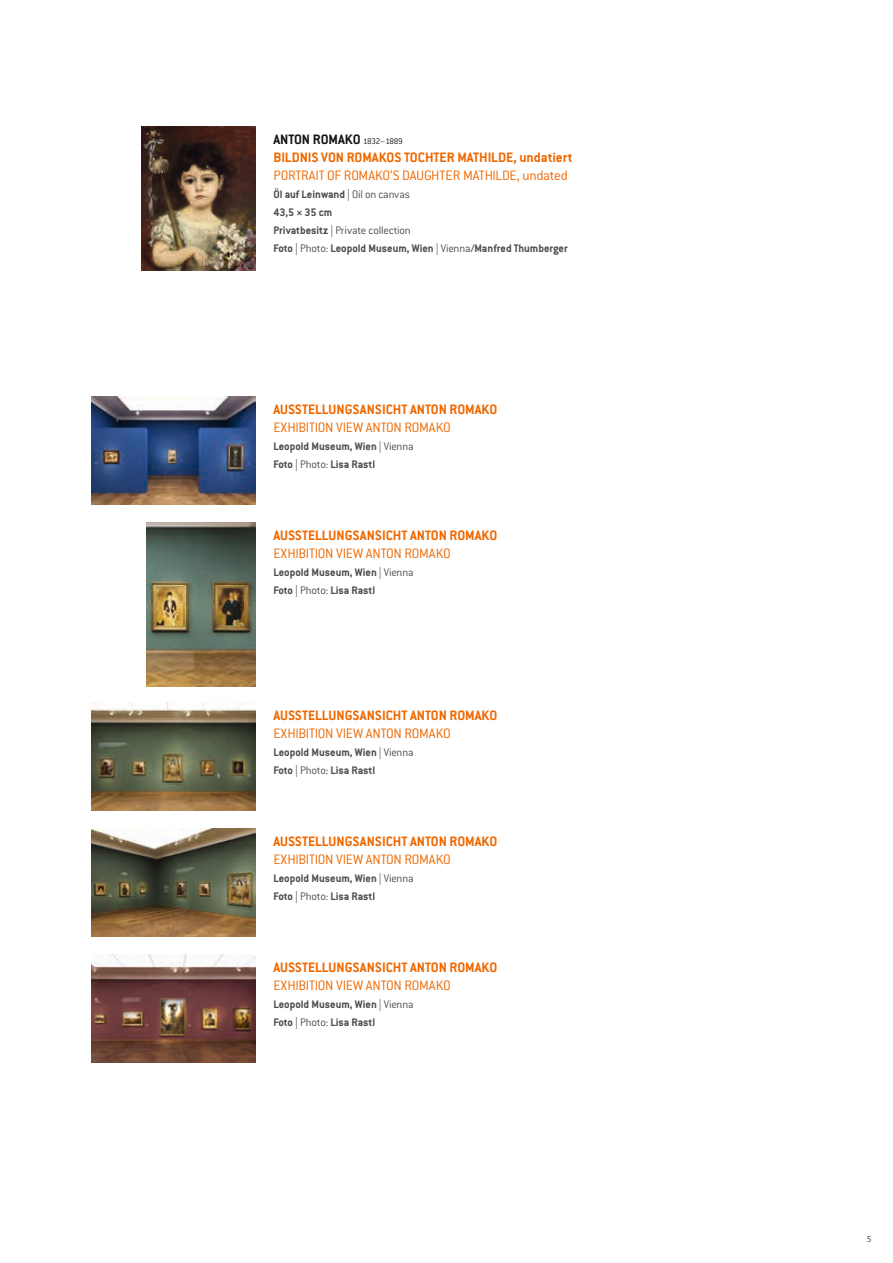
<style>
.page{position:relative;width:893px;height:1263px;background:#fff}
.page>*{position:absolute;margin:0;border:0;box-sizing:border-box;transform-origin:0 0}
.t1{font:700 15px/18px "Conduit ITC Pro";color:#ef6800}
.t2{font:300 15px "Conduit ITC Pro";letter-spacing:-.015em;color:#ef6800}
.t3{font:700 12px/18px "Conduit ITC Pro";color:#4e4e4d}
.t4{font:300 9px "The Sans CE B3";color:#151616}
.s1{color:#151616}
.s2{font-weight:300;font-size:9px;color:#151616}
.s3{font-weight:300}
</style>
<div class="page">
<img style="left:141px;top:126px;width:114px;height:144px">
<img style="left:91px;top:396px;width:164px;height:108px">
<img style="left:91px;top:702px;width:164px;height:108px">
<img style="left:91px;top:828px;width:164px;height:108px">
<img style="left:91px;top:954px;width:164px;height:108px">
<img style="left:146px;top:522px;width:109px;height:164px">
<p class="t1" style="left:273px;top:130px;width:301px"><span class="s1">ANTON ROMAKO</span> <span class="s2">1832–1889<br></span>BILDNIS VON ROMAKOS TOCHTER MATHILDE, undatiert</p>
<p class="t2" style="left:273px;top:167px;width:296px">PORTRAIT OF ROMAKO‘S DAUGHTER MATHILDE, undated</p>
<p class="t3" style="left:273px;top:185px;width:296px">Öl auf Leinwand <span class="s3">| Oil on canvas<br></span>43,5 × 35 cm<br>Privatbesitz <span class="s3">| Private collection<br></span>Foto <span class="s3">| Photo:</span> Leopold Museum, Wien <span class="s3">| Vienna</span>/Manfred Thumberger</p>
<p class="t1" style="left:273px;top:400px;width:225px">AUSSTELLUNGSANSICHT ANTON ROMAKO</p>
<p class="t2" style="left:273px;top:419px;width:179px">EXHIBITION VIEW ANTON ROMAKO</p>
<p class="t3" style="left:273px;top:437px;width:142px">Leopold Museum, Wien <span class="s3">| Vienna<br></span>Foto <span class="s3">| Photo:</span> Lisa Rastl</p>
<p class="t1" style="left:273px;top:526px;width:225px">AUSSTELLUNGSANSICHT ANTON ROMAKO</p>
<p class="t2" style="left:273px;top:545px;width:179px">EXHIBITION VIEW ANTON ROMAKO</p>
<p class="t3" style="left:273px;top:563px;width:142px">Leopold Museum, Wien <span class="s3">| Vienna<br></span>Foto <span class="s3">| Photo:</span> Lisa Rastl</p>
<p class="t1" style="left:273px;top:706px;width:225px">AUSSTELLUNGSANSICHT ANTON ROMAKO</p>
<p class="t2" style="left:273px;top:725px;width:179px">EXHIBITION VIEW ANTON ROMAKO</p>
<p class="t3" style="left:273px;top:743px;width:142px">Leopold Museum, Wien <span class="s3">| Vienna<br></span>Foto <span class="s3">| Photo:</span> Lisa Rastl</p>
<p class="t1" style="left:273px;top:832px;width:225px">AUSSTELLUNGSANSICHT ANTON ROMAKO</p>
<p class="t2" style="left:273px;top:851px;width:179px">EXHIBITION VIEW ANTON ROMAKO</p>
<p class="t3" style="left:273px;top:869px;width:142px">Leopold Museum, Wien <span class="s3">| Vienna<br></span>Foto <span class="s3">| Photo:</span> Lisa Rastl</p>
<p class="t1" style="left:273px;top:958px;width:225px">AUSSTELLUNGSANSICHT ANTON ROMAKO</p>
<p class="t2" style="left:273px;top:977px;width:179px">EXHIBITION VIEW ANTON ROMAKO</p>
<p class="t3" style="left:273px;top:995px;width:142px">Leopold Museum, Wien <span class="s3">| Vienna<br></span>Foto <span class="s3">| Photo:</span> Lisa Rastl</p>
<p class="t4" style="left:867px;top:1234px;width:6px">5</p>
</div>
